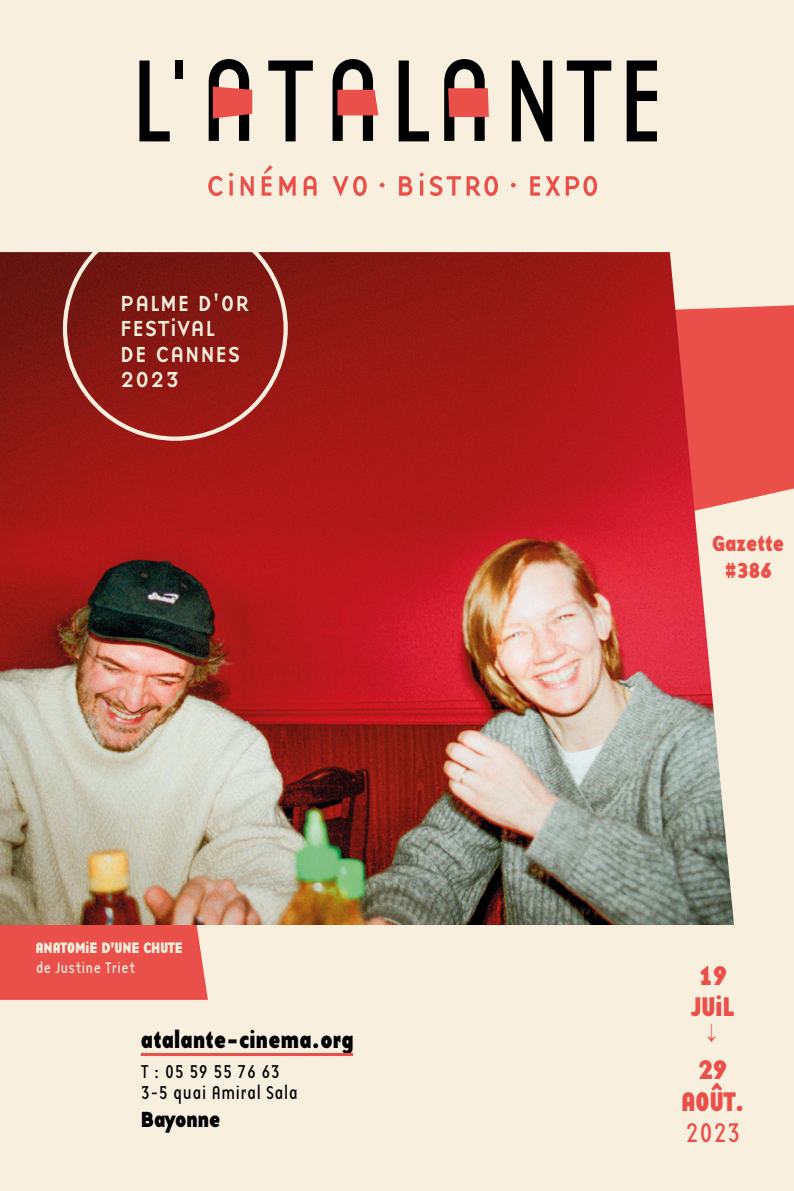
<style>
.page{position:relative;width:794px;height:1191px;background:#f8efdf}
.page>*{position:absolute;margin:0;border:0;box-sizing:border-box;transform-origin:0 0}
.t1{font:28px/31.5px "Base Twelve Sans B";color:#ea5049}
.t2{font:28px "Base Twelve Sans";color:#ea5049}
.t3{font:24.5px "Base Twelve Sans B";letter-spacing:.01em;color:#000}
.t4{font:22.75px/27.3px "Base Twelve Sans B";color:#ea5049;text-align:center}
.t5{font:22.75px "Base Twelve Sans B";color:#000}
.t6{font:22.57px/25.4px "Base Nine";color:#f8efdf}
.t7{font:19.25px/21px "Base Twelve Sans";color:#000}
.t8{font:15.75px "Base Twelve Sans B";color:#f8efdf}
.t9{font:15.75px "Base Twelve Sans";color:#f8efdf}
</style>
<div class="page">
<div style="left:0;top:925px;width:208px;height:75px;background:#ea5049"></div>
<hr style="left:141px;top:1053px;width:211px;height:3px;background:#ea5049">
<svg style="left:139px;top:61px;width:31px;height:80px;background:#938d84"></svg>
<svg style="left:268px;top:61px;width:45px;height:80px;background:#a9a398"></svg>
<svg style="left:399px;top:61px;width:30px;height:80px;background:#928d83"></svg>
<svg style="left:512px;top:61px;width:40px;height:80px;background:#615d57"></svg>
<svg style="left:567px;top:61px;width:44px;height:80px;background:#a7a196"></svg>
<svg style="left:626px;top:61px;width:31px;height:80px;background:#6a6760"></svg>
<div style="left:175px;top:60px;width:8px;height:19px;background:#000"></div>
<svg style="left:444px;top:59px;width:45px;height:81px;background:#9d6a62"></svg>
<svg style="left:332px;top:59px;width:46px;height:81px;background:#9c6f67"></svg>
<svg style="left:209px;top:59px;width:43px;height:81px;background:#9a675f"></svg>
<svg style="left:208px;top:176px;width:15px;height:20px"></svg>
<svg style="left:229px;top:173px;width:4px;height:3px"></svg>
<svg style="left:229px;top:180px;width:4px;height:16px"></svg>
<svg style="left:241px;top:176px;width:13px;height:20px"></svg>
<svg style="left:279px;top:176px;width:17px;height:20px"></svg>
<svg style="left:303px;top:176px;width:13px;height:20px"></svg>
<svg style="left:332px;top:176px;width:35px;height:20px"></svg>
<svg style="left:380px;top:183px;width:4px;height:4px"></svg>
<svg style="left:399px;top:176px;width:13px;height:20px"></svg>
<hr style="left:420px;top:180px;width:3px;height:16px;background:#ea5049">
<svg style="left:430px;top:176px;width:68px;height:20px"></svg>
<svg style="left:511px;top:183px;width:5px;height:4px"></svg>
<svg style="left:530px;top:176px;width:67px;height:20px"></svg>
<svg style="left:262px;top:165px;width:10px;height:31px"></svg>
<svg style="left:734px;top:305px;width:60px;height:236px;background:#ec6f66"></svg>
<img style="left:0;top:252px;width:734px;height:673px">
<svg style="left:707px;top:1024px;width:9px;height:19px"></svg>
<p class="t6" style="left:120px;top:290px;width:132px">PALME D'OR<br>FESTiVAL<br>DE CANNES<br>2023</p>
<p class="t4" style="left:712px;top:528px;width:74px">Gazette #386</p>
<p class="t8" style="left:36px;top:937px;width:148px">ANATOMiE D'UNE CHUTE</p>
<p class="t9" style="left:36px;top:957px;width:101px">de Justine Triet</p>
<h1 class="t1" style="left:692px;top:958px;width:43px">19<br>JUiL</h1>
<p class="t3" style="left:141px;top:1022px;width:214px">atalante-cinema.org</p>
<p class="t7" style="left:141px;top:1061px;width:159px">T : 05 59 55 76 63<br>3-5 quai Amiral Sala</p>
<p class="t5" style="left:141px;top:1103px;width:81px">Bayonne</p>
<h1 class="t1" style="left:681px;top:1052px;width:64px;text-align:center">29<br>AOÛT.</h1>
<h1 class="t2" style="left:685px;top:1115px;width:57px">2023</h1>
</div>
